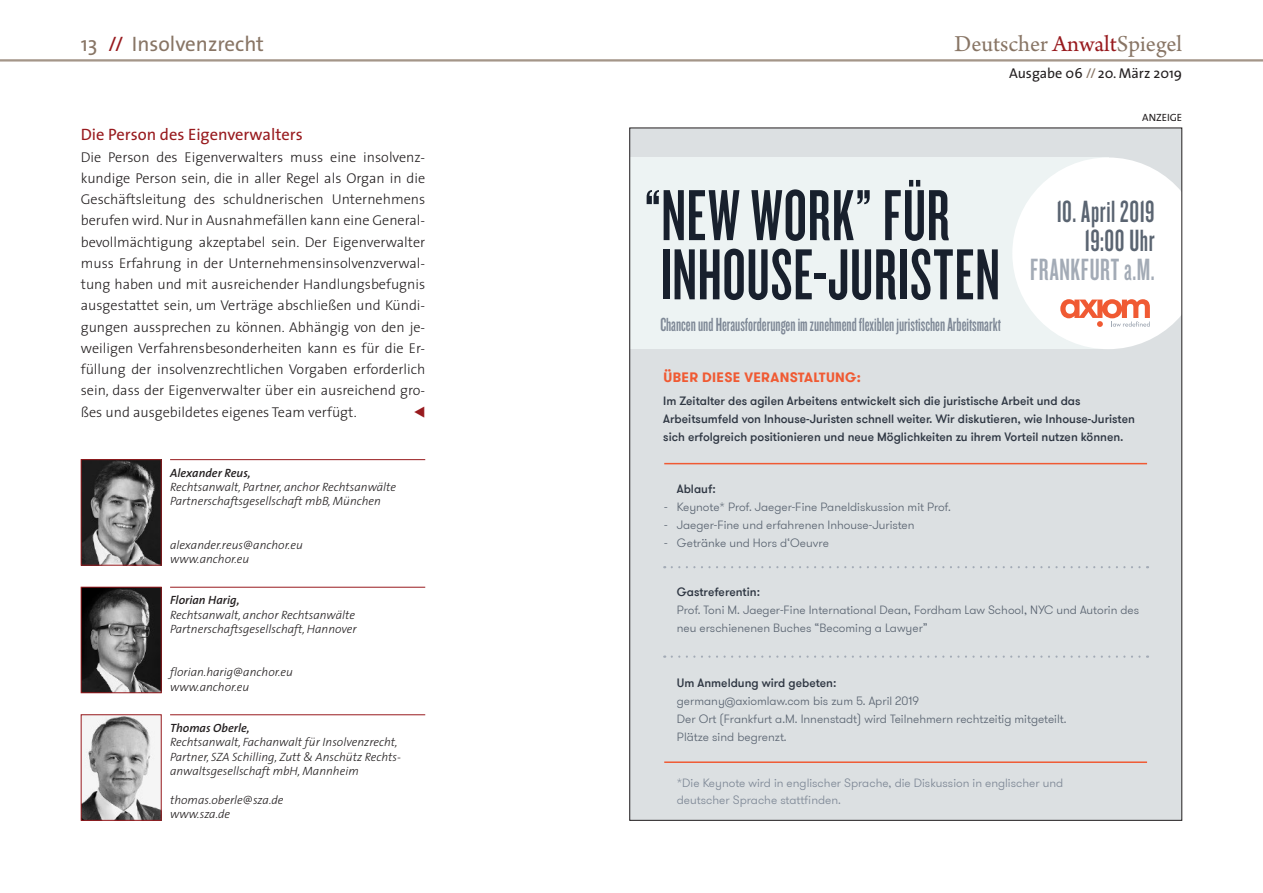
<style>
.page{position:relative;width:1263px;height:893px;background:#fff}
.page>*{position:absolute;margin:0;border:0;box-sizing:border-box;transform-origin:0 0}
.t1{font:75px "Knockout HTF47 Bantamweight";letter-spacing:.01em;color:#18202d}
.t2{font:31.95px/29.4px "Knockout HTF47 Bantamweight";letter-spacing:.015em;color:#5a6471;text-align:right}
.t3{font:31.95px "Knockout HTF47 Bantamweight";letter-spacing:.025em;color:#a3abb6}
.t4{font:24px "Arno Pro";color:#887565}
.t5{font:21px "The Sans";color:#887565}
.t6{font:19.8px "Knockout HTF47 Bantamweight";color:#7d8795}
.t7{font:16.5px "The Sans";color:#981a1e}
.t8{font:300 14.25px/21.3px "The Sans";color:#231f20;text-align:justify}
.t9{font:14.25px "The Sans";color:#231f20}
.t10{font:14.25px "European Pi Three";color:#981a1e}
.t11{font:700 13.5px "GT Walsheim Pro";letter-spacing:.025em;color:#f05a33}
.t12{font:italic 300 12px/14.4px "The Sans";color:#231f20}
.t13{font:300 12px/18px "GT Walsheim Pro";color:#5a6471}
.t14{font:500 12px/18px "GT Walsheim Pro";color:#2f3743}
.t15{font:300 12px/16.5px "GT Walsheim Pro";color:#7d8795}
.t16{font:italic 600 12px "The Sans";color:#231f20}
.t17{font:10.5px "The Sans";color:#231f20}
.s1{color:#981a1e}
.s2{color:#887565}
</style>
<div class="page">
<img style="left:83px;top:589px;width:77px;height:102px">
<div style="left:81px;top:587px;width:81px;height:106px;border:1px solid #981a1e"></div>
<hr style="left:170px;top:587px;width:255px;height:1px;background:#981a1e">
<img style="left:83px;top:461px;width:77px;height:103px">
<div style="left:81px;top:459px;width:81px;height:107px;border:1px solid #981a1e"></div>
<hr style="left:170px;top:459px;width:255px;height:1px;background:#981a1e">
<img style="left:83px;top:716px;width:77px;height:103px">
<div style="left:81px;top:714px;width:81px;height:107px;border:1px solid #981a1e"></div>
<hr style="left:170px;top:714px;width:255px;height:1px;background:#981a1e">
<div style="left:630px;top:128px;width:552px;height:692px;background:#dce0e2"></div>
<hr style="left:664px;top:463px;width:483px;height:1px;background:#f05a33">
<hr style="left:664px;top:761px;width:483px;height:2px;background:#f05a33">
<svg style="left:672px;top:566px;width:476px;height:2px"></svg>
<svg style="left:672px;top:655px;width:476px;height:3px"></svg>
<div style="left:630px;top:157px;width:478px;height:192px;background:#edf3f3"></div>
<svg style="left:1012px;top:157px;width:168px;height:192px"></svg>
<hr style="left:0;top:60px;width:1263px;height:1px;background:#887565">
<hr style="left:0;top:61px;width:1263px;height:1px;background:#887565">
<h3 class="t5" style="left:81px;top:26px;width:185px">13 <span class="s1">//</span> Insolvenzrecht</h3>
<p class="t7" style="left:81px;top:121px;width:223px">Die Person des Eigenverwalters</p>
<p class="t8" style="left:81px;top:146px;width:346px">Die Person des Eigenverwalters muss eine insolvenz&shy;kundige Person sein, die in aller Regel als Organ in die Geschäftsleitung des schuldnerischen Unternehmens berufen wird. Nur in Ausnahmefällen kann eine General&shy;bevollmächtigung akzeptabel sein. Der Eigenverwalter muss Erfahrung in der Unternehmensinsolvenzverwal&shy;tung haben und mit ausreichender Handlungsbefugnis ausgestattet sein, um Verträge abschließen und Kündi&shy;gungen aussprechen zu können. Abhängig von den je&shy;weiligen Verfahrensbesonderheiten kann es für die Er&shy;füllung der insolvenzrechtlichen Vorgaben erforderlich sein, dass der Eigenverwalter über ein ausreichend gro&shy;ßes und ausgebildetes eigenes Team verfügt.</p>
<p class="t10" style="left:413px;top:402px;width:13px">F</p>
<p class="t16" style="left:170px;top:462px;width:82px">Alexander Reus,</p>
<p class="t12" style="left:170px;top:479px;width:228px">Rechtsanwalt, Partner, anchor Rechtsanwälte<br>Partnerschaftsgesellschaft mbB, München</p>
<p class="t12" style="left:170px;top:537px;width:134px">alexander.reus@anchor.eu www.anchor.eu</p>
<p class="t16" style="left:170px;top:590px;width:71px">Florian Harig,</p>
<p class="t12" style="left:170px;top:607px;width:188px">Rechtsanwalt, anchor Rechtsanwälte<br>Partnerschaftsgesellschaft, Hannover</p>
<p class="t12" style="left:170px;top:665px;width:124px">florian.harig@anchor.eu www.anchor.eu</p>
<p class="t16" style="left:170px;top:718px;width:81px">Thomas Oberle,</p>
<p class="t12" style="left:170px;top:734px;width:232px">Rechtsanwalt, Fachanwalt für Insolvenzrecht,<br>Partner, SZA Schilling, Zutt &amp; Anschütz Rechts&shy;anwaltsgesellschaft mbH, Mannheim</p>
<p class="t12" style="left:170px;top:792px;width:115px">thomas.oberle@sza.de www.sza.de</p>
<h3 class="t4" style="left:954px;top:30px;width:229px">Deutscher <span class="s1">Anwalt</span>Spiegel</h3>
<p class="t9" style="left:1009px;top:62px;width:175px">Ausgabe 06 <span class="s2">//</span> 20. März 2019</p>
<h1 class="t1" style="left:645px;top:178px;width:306px">“NEW WORK” FÜR</h1>
<h1 class="t1" style="left:660px;top:237px;width:341px">INHOUSE-JURISTEN</h1>
<h3 class="t6" style="left:660px;top:314px;width:342px">Chancen und Herausforderungen im zunehmend flexiblen juristischen Arbeitsmarkt</h3>
<p class="t17" style="left:1142px;top:108px;width:41px">ANZEIGE</p>
<h2 class="t2" style="left:1056px;top:197px;width:100px">10. April 2019<br>19:00 Uhr</h2>
<h2 class="t3" style="left:1030px;top:254px;width:126px">FRANKFURT a.M.</h2>
<p class="t11" style="left:663px;top:369px;width:199px">ÜBER DIESE VERANSTALTUNG:</p>
<p class="t14" style="left:663px;top:392px;width:473px">Im Zeitalter des agilen Arbeitens entwickelt sich die juristische Arbeit und das<br>Arbeitsumfeld von Inhouse-Juristen schnell weiter. Wir diskutieren, wie Inhouse-Juristen sich erfolgreich positionieren und neue Möglichkeiten zu ihrem Vorteil nutzen können.</p>
<p class="t13" style="left:664px;top:498px;width:5px;text-align:justify">- - -</p>
<p class="t14" style="left:677px;top:480px;width:40px">Ablauf:</p>
<p class="t13" style="left:677px;top:498px;width:275px">Keynote* Prof. Jaeger-Fine Paneldiskussion mit Prof.<br>Jaeger-Fine und erfahrenen Inhouse-Juristen<br>Getränke und Hors d‘Oeuvre</p>
<p class="t14" style="left:677px;top:583px;width:85px">Gastreferentin:</p>
<p class="t13" style="left:677px;top:601px;width:464px">Prof. Toni M. Jaeger-Fine International Dean, Fordham Law School, NYC und Autorin des neu erschienenen Buches “Becoming a Lawyer”</p>
<p class="t14" style="left:677px;top:674px;width:161px">Um Anmeldung wird gebeten:</p>
<p class="t13" style="left:677px;top:692px;width:391px">germany@axiomlaw.com bis zum 5. April 2019<br>Der Ort (Frankfurt a.M. Innenstadt) wird Teilnehmern rechtzeitig mitgeteilt.<br>Plätze sind begrenzt.</p>
<p class="t15" style="left:677px;top:775px;width:388px">*Die Keynote wird in englischer Sprache, die Diskussion in englischer und deutscher Sprache stattfinden.</p>
</div>
